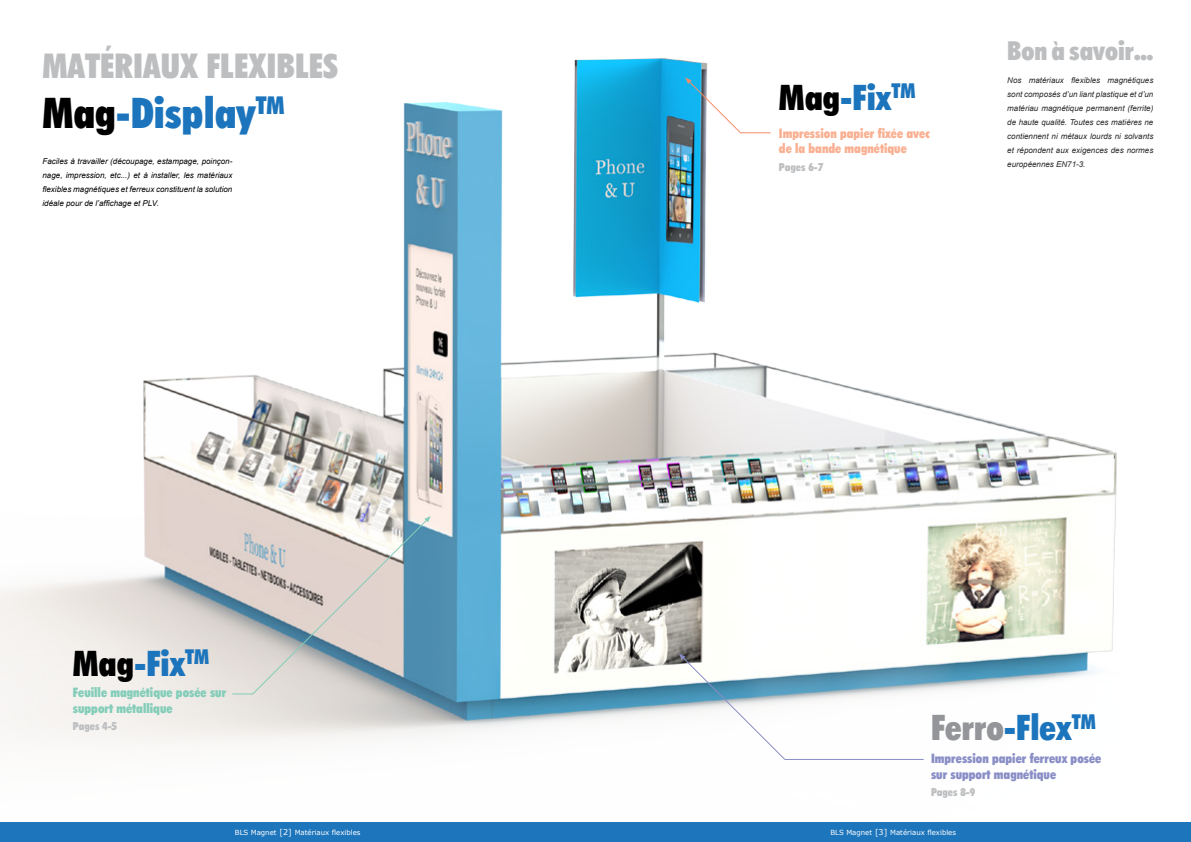
<style>
.page{position:relative;width:1191px;height:842px;background:#fff}
.page>*{position:absolute;margin:0;border:0;box-sizing:border-box;transform-origin:0 0}
.t1{font:42px "Futuri Condensed Extra Bold SWFTE";color:#1c75bc}
.t2{font:35px "Futuri Condensed Extra Bold SWFTE";color:#1c75bc}
.t3{font:35px "Futuri Condensed Extra Bold SWFTE";color:#939598}
.t4{font:34px "Futuri Condensed Extra Bold SWFTE";color:#bcbec0}
.t5{font:26px "Futuri Condensed Extra Bold SWFTE";color:#bcbec0}
.t6{font:13px/15.6px "Futuri Condensed Extra Bold SWFTE";color:#898ec6}
.t7{font:13px/15.6px "Futuri Condensed Extra Bold SWFTE";color:#f9b092}
.t8{font:13px/15.6px "Futuri Condensed Extra Bold SWFTE";color:#83cdb9}
.t9{font:11px "Futuri Condensed Extra Bold SWFTE";color:#bcbec0}
.t10{font:italic 8px/14px "Arial";color:#292829;text-align:justify}
.t11{font:italic 8px/14px "Arial";color:#000;text-align:justify}
.t12{font:7px "Verdana";color:#fff}
.s1{color:#000}
.s2{color:#1c75bc}
.s3{font-size:8px}
</style>
<div class="page">
<img style="left:0;top:58px;width:1117px;height:702px">
<svg style="left:232px;top:516px;width:199px;height:179px;background:#bcc1c3"></svg>
<svg style="left:679px;top:653px;width:107px;height:107px"></svg>
<hr style="left:785px;top:759px;width:138px;height:1px;background:#898ec6">
<svg style="left:685px;top:77px;width:56px;height:57px"></svg>
<hr style="left:740px;top:132px;width:30px;height:1px;background:#f68d68">
<div style="left:0;top:822px;width:1191px;height:20px;background:#1d75bc"></div>
<h3 class="t4" style="left:43px;top:43px;width:297px">Matériaux flexibles</h3>
<h1 class="t1" style="left:43px;top:85px;width:243px"><span class="s1">Mag</span>-Display<sup>TM</sup></h1>
<p class="t11" style="left:43px;top:155px;width:191px">Faciles à travailler (découpage, estampage, poinçon&shy;nage, impression, etc...) et à installer, les matériaux flexibles magnétiques et ferreux constituent la solution idéale pour de l’affichage et PLV.</p>
<h2 class="t2" style="left:73px;top:639px;width:138px"><span class="s1">Mag</span>-Fix<sup>TM</sup></h2>
<h3 class="t8" style="left:73px;top:684px;width:155px">Feuille magnétique posée sur support métallique</h3>
<h3 class="t9" style="left:73px;top:719px;width:46px">Pages 4-5</h3>
<h2 class="t2" style="left:779px;top:73px;width:138px"><span class="s1">Mag</span>-Fix<sup>TM</sup></h2>
<h3 class="t7" style="left:779px;top:125px;width:152px">Impression papier fixée avec de la bande magnétique</h3>
<h3 class="t9" style="left:779px;top:159px;width:46px">Pages 6-7</h3>
<h3 class="t5" style="left:1007px;top:33px;width:148px">Bon à savoir...</h3>
<p class="t10" style="left:1007px;top:74px;width:148px">Nos matériaux flexibles magnétiques sont composés d’un liant plastique et d’un matériau magnétique permanent (ferrite) de haute qualité. Toutes ces matières ne contiennent ni métaux lourds ni solvants et répondent aux exigences des normes européennes EN71-3.</p>
<h2 class="t3" style="left:931px;top:704px;width:166px">Ferro<span class="s2">-Flex</span><sup>TM</sup></h2>
<h3 class="t6" style="left:931px;top:750px;width:172px">Impression papier ferreux posée sur support magnétique</h3>
<h3 class="t9" style="left:931px;top:784px;width:46px">Pages 8-9</h3>
<p class="t12" style="left:235px;top:828px;width:127px">BLS Magnet <span class="s3">[2]</span> Matériaux flexibles</p>
<p class="t12" style="left:830px;top:828px;width:127px">BLS Magnet <span class="s3">[3]</span> Matériaux flexibles</p>
</div>
